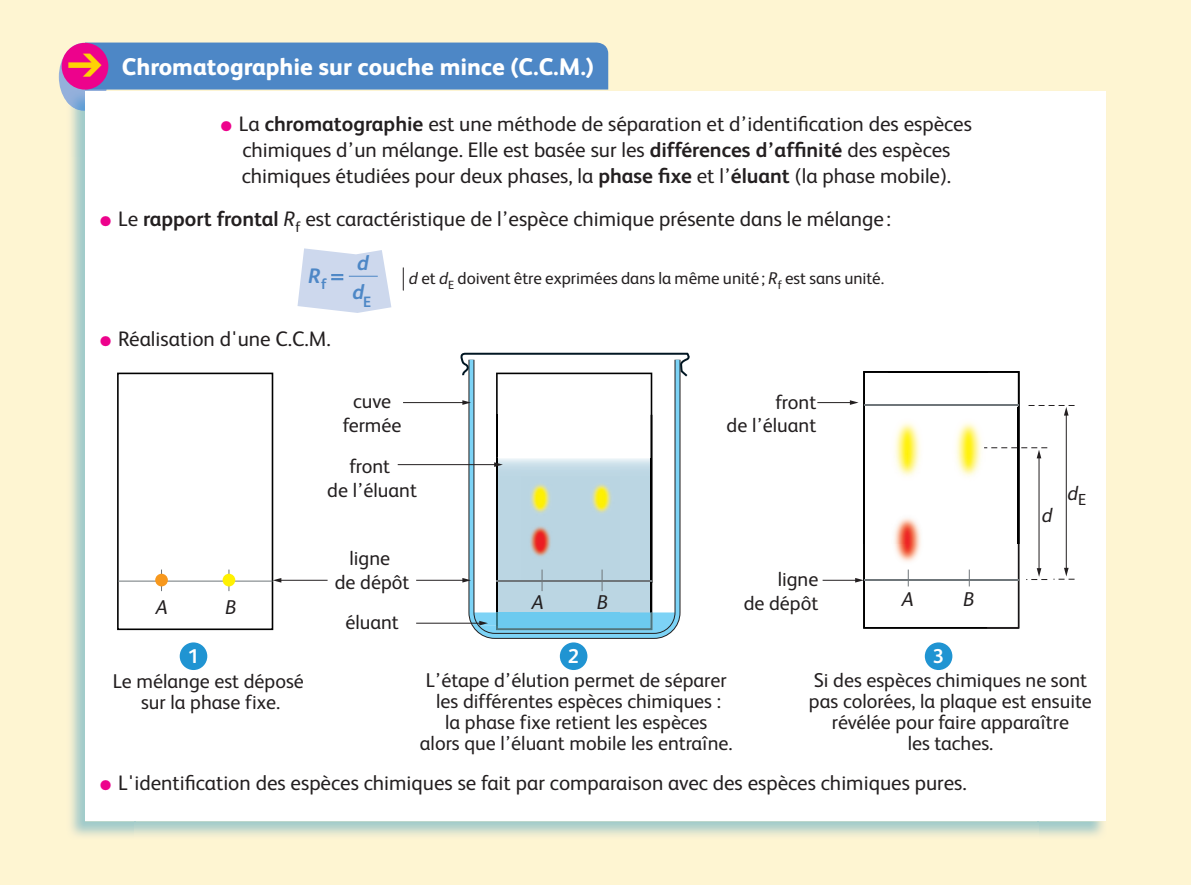
<style>
.page{position:relative;width:1191px;height:885px;background:#fff}
.page>*{position:absolute;margin:0;border:0;box-sizing:border-box;transform-origin:0 0}
.t1{font:800 24px "FS Albert";color:#fff}
.t2{font:21px/26px "FS Albert";color:#231f20;text-align:center}
.t3{font:italic 700 21px/28.8px "FS Albert";color:#4d87c6}
.t4{font:20px/21px "FS Albert";color:#231f20;text-align:center}
.t5{font:italic 20px "FS Albert";color:#231f20}
.t6{font:700 20px "FS Albert";color:#fff}
.t7{font:17px "FS Albert";color:#231f20}
.s1{color:#fed304}
.s2{color:#ed028c}
.s3{font-weight:700}
.s4{font-style:italic}
</style>
<div class="page">
<div style="left:0;top:0;width:1191px;height:884px;background:#fef5d2"></div>
<svg style="left:59px;top:43px;width:49px;height:68px"></svg>
<img style="left:70px;top:90px;width:37px;height:67px">
<img style="left:70px;top:157px;width:65px;height:679px">
<img style="left:67px;top:90px;width:39px;height:21px">
<div style="left:85px;top:91px;width:1021px;height:730px;background:#fff"></div>
<div style="left:90px;top:43px;width:518px;height:46px;background:#4d87c6"></div>
<div style="left:62px;top:43px;width:46px;height:47px;background:#ed028c;border-radius:50%"></div>
<div style="left:117px;top:372px;width:156px;height:258px;border:2px solid #000"></div>
<hr style="left:118px;top:580px;width:154px;height:1px;background:#6f767a">
<div style="left:155px;top:573px;width:13px;height:13px;background:#f7981d;border-radius:50%"></div>
<div style="left:223px;top:573px;width:12px;height:13px;background:#fff101;border-radius:50%"></div>
<hr style="left:403px;top:402px;width:61px;height:1px;background:#231f20">
<hr style="left:398px;top:464px;width:98px;height:1px;background:#231f20">
<hr style="left:817px;top:402px;width:34px;height:1px;background:#231f20">
<hr style="left:416px;top:579px;width:48px;height:1px;background:#231f20">
<hr style="left:280px;top:579px;width:47px;height:1px;background:#231f20">
<svg style="left:273px;top:578px;width:8px;height:4px"></svg>
<hr style="left:822px;top:579px;width:34px;height:1px;background:#231f20">
<hr style="left:416px;top:622px;width:65px;height:1px;background:#231f20">
<div style="left:180px;top:642px;width:27px;height:28px;background:#2094d2;border-radius:50%"></div>
<div style="left:560px;top:642px;width:27px;height:28px;background:#2094d2;border-radius:50%"></div>
<div style="left:924px;top:642px;width:28px;height:28px;background:#2094d2;border-radius:50%"></div>
<svg style="left:459px;top:352px;width:231px;height:285px"></svg>
<svg style="left:850px;top:371px;width:224px;height:257px"></svg>
<svg style="left:297px;top:248px;width:107px;height:65px"></svg>
<p class="t1" style="left:67px;top:57px;width:528px"><span class="s1">➔</span> Chromatographie sur couche mince (C.C.M.)</p>
<p class="t2" style="left:221px;top:113px;width:752px"><span class="s2">●</span> La <span class="s3">chromatographie</span> est une méthode de séparation et d’identification des espèces chimiques d’un mélange. Elle est basée sur les <span class="s3">différences d’affinité</span> des espèces chimiques étudiées pour deux phases, la <span class="s3">phase fixe</span> et l’<span class="s3">éluant</span> (la phase mobile).</p>
<p class="t2" style="left:100px;top:208px;width:792px"><span class="s2">●</span> Le <span class="s3">rapport frontal</span> <span class="s4">R</span><sub>f</sub> est caractéristique de l’espèce chimique présente dans le mélange :</p>
<p class="t3" style="left:309px;top:263px;width:19px">R<sub>f</sub></p>
<p class="t3" style="left:352px;top:250px;width:20px">d d<sub>E</sub></p>
<p class="t7" style="left:409px;top:272px;width:477px"><span class="s4">d</span> et <span class="s4">d</span><sub>E</sub> doivent être exprimées dans la même unité ; <span class="s4">R</span><sub>f</sub> est sans unité.</p>
<p class="t2" style="left:100px;top:328px;width:232px"><span class="s2">●</span> Réalisation d'une C.C.M.</p>
<p class="t4" style="left:343px;top:392px;width:60px;line-height:23.6px">cuve fermée</p>
<p class="t4" style="left:327px;top:456px;width:91px;line-height:23.8px">front<br>de l’éluant</p>
<p class="t5" style="left:156px;top:600px;width:14px">A</p>
<p class="t5" style="left:225px;top:600px;width:13px">B</p>
<p class="t4" style="left:335px;top:548px;width:76px;line-height:23.8px">ligne<br>de dépôt</p>
<p class="t4" style="left:345px;top:614px;width:55px">éluant</p>
<p class="t4" style="left:726px;top:392px;width:91px;line-height:23.8px;text-align:right">front<br>de l’éluant</p>
<p class="t4" style="left:744px;top:570px;width:76px;line-height:23.8px;text-align:right">ligne<br>de dépôt</p>
<p class="t5" style="left:532px;top:595px;width:14px">A</p>
<p class="t5" style="left:597px;top:595px;width:13px">B</p>
<p class="t5" style="left:902px;top:592px;width:14px">A</p>
<p class="t5" style="left:963px;top:592px;width:13px">B</p>
<p class="t5" style="left:1042px;top:508px;width:12px">d</p>
<p class="t5" style="left:1067px;top:486px;width:20px">d<sub>E</sub></p>
<p class="t6" style="left:188px;top:647px;width:13px">1</p>
<p class="t6" style="left:568px;top:647px;width:13px">2</p>
<p class="t6" style="left:932px;top:647px;width:13px">3</p>
<p class="t4" style="left:809px;top:671px;width:284px">Si des espèces chimiques ne sont pas colorées, la plaque est ensuite révélée pour faire apparaître<br>les taches.</p>
<p class="t2" style="left:100px;top:771px;width:868px"><span class="s2">●</span> L'identification des espèces chimiques se fait par comparaison avec des espèces chimiques pures.</p>
<p class="t4" style="left:113px;top:673px;width:193px">Le mélange est déposé sur la phase fixe.</p>
<p class="t4" style="left:420px;top:671px;width:314px">L’étape d’élution permet de séparer les différentes espèces chimiques :<br>la phase fixe retient les espèces<br>alors que l’éluant mobile les entraîne.</p>
</div>
